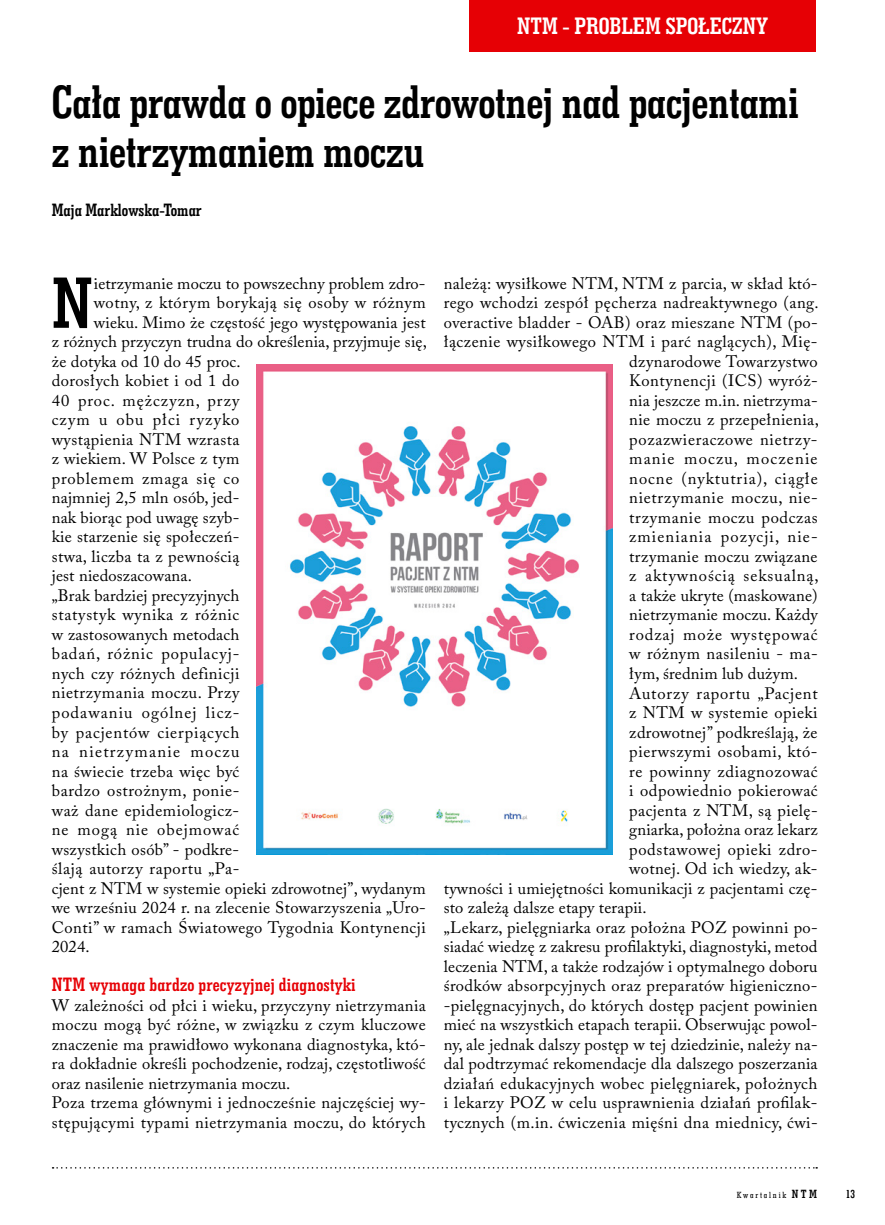
<style>
.page{position:relative;width:885px;height:1225px;background:#fff}
.page>*{position:absolute;margin:0;border:0;box-sizing:border-box;transform-origin:0 0}
.t1{font:73.8px "Geo Slab 703 Bd Cn EU Normal";color:#000}
.t2{font:48px/49.5px "Geo Slab 703 Bd Cn EU Normal";letter-spacing:-.01em;color:#000}
.t3{font:24px "Geo Slab 703 Bd Cn EU Normal";color:#fff}
.t4{font:19.5px "Geo Slab 703 Bd Cn EU Normal";letter-spacing:.01em;color:#e60005}
.t5{font:18px "Geo Slab 703 Bd Cn EU Normal";color:#000}
.t6{font:16.5px/19.5px "Adobe Caslon Pro";letter-spacing:.025em;color:#000}
.t7{font:16.5px "Adobe Caslon Pro";letter-spacing:.055em;color:#000}
.t8{font:16.5px "Adobe Caslon Pro";letter-spacing:.05em;color:#000}
.t9{font:16.5px "Adobe Caslon Pro";letter-spacing:.06em;color:#000}
.t10{font:16.5px "Adobe Caslon Pro";letter-spacing:.065em;color:#000}
.t11{font:16.5px "Adobe Caslon Pro";letter-spacing:.005em;color:#000}
.t12{font:16.5px "Adobe Caslon Pro";letter-spacing:.075em;color:#000}
.t13{font:16.5px "Adobe Caslon Pro";letter-spacing:.07em;color:#000}
.t14{font:12px "Geo Slab 703 Bd Cn EU Normal";color:#000}
.t15{font:9px "Geo Slab 703 Md Cn EU Normal";letter-spacing:.2em;color:#000}
.s1{font-family:"Geo Slab 703 Bd Cn EU Normal";font-size:12px}
</style>
<div class="page">
<div style="left:469px;top:0;width:347px;height:51px;background:#e60005"></div>
<svg style="left:53px;top:1167px;width:764px;height:1px"></svg>
<img style="left:256px;top:365px;width:356px;height:489px">
<h3 class="t3" style="left:517px;top:11px;width:252px">NTM - PROBLEM SPOŁECZNY</h3>
<h2 class="t2" style="left:52px;top:75px;width:748px">Cała prawda o opiece zdrowotnej nad pacjentami z nietrzymaniem moczu</h2>
<p class="t5" style="left:52px;top:198px;width:151px">Maja Marklowska-Tomar</p>
<h1 class="t1" style="left:52px;top:256px;width:43px">N</h1>
<p class="t11" style="left:94px;top:273px;width:333px">ietrzymanie moczu to powszechny problem zdro-</p>
<p class="t6" style="left:94px;top:293px;width:333px">wotny, z którym borykają się osoby w różnym</p>
<p class="t6" style="left:94px;top:312px;width:333px">wieku. Mimo że częstość jego występowania jest</p>
<p class="t6" style="left:52px;top:332px;width:376px">z różnych przyczyn trudna do określenia, przyjmuje się,</p>
<p class="t6" style="left:52px;top:351px;width:190px">że dotyka od 10 do 45 proc.</p>
<p class="t6" style="left:52px;top:371px;width:189px">dorosłych kobiet i od 1 do</p>
<p class="t9" style="left:52px;top:390px;width:189px">40 proc. mężczyzn, przy</p>
<p class="t10" style="left:52px;top:410px;width:189px">czym u obu płci ryzyko</p>
<p class="t6" style="left:52px;top:429px;width:189px">wystąpienia NTM wzrasta</p>
<p class="t6" style="left:52px;top:449px;width:189px">z wiekiem. W Polsce z tym</p>
<p class="t8" style="left:52px;top:468px;width:189px">problemem zmaga się co</p>
<p class="t6" style="left:52px;top:488px;width:189px">najmniej 2,5 mln osób, jed-</p>
<p class="t6" style="left:52px;top:507px;width:189px">nak biorąc pod uwagę szyb-</p>
<p class="t6" style="left:52px;top:527px;width:189px">kie starzenie się społeczeń-</p>
<p class="t6" style="left:52px;top:546px;width:189px">stwa, liczba ta z pewnością</p>
<p class="t6" style="left:52px;top:566px;width:142px">jest niedoszacowana.</p>
<p class="t6" style="left:52px;top:585px;width:189px">„Brak bardziej precyzyjnych</p>
<p class="t6" style="left:52px;top:605px;width:189px">statystyk wynika z różnic</p>
<p class="t6" style="left:52px;top:624px;width:189px">w zastosowanych metodach</p>
<p class="t7" style="left:52px;top:644px;width:189px">badań, różnic populacyj-</p>
<p class="t6" style="left:52px;top:663px;width:189px">nych czy różnych definicji</p>
<p class="t6" style="left:52px;top:683px;width:189px">nietrzymania moczu. Przy</p>
<p class="t10" style="left:52px;top:702px;width:189px">podawaniu ogólnej licz-</p>
<p class="t8" style="left:52px;top:722px;width:189px">by pacjentów cierpiących</p>
<p class="t12" style="left:52px;top:741px;width:189px">na nietrzymanie moczu</p>
<p class="t6" style="left:52px;top:761px;width:189px">na świecie trzeba więc być</p>
<p class="t6" style="left:52px;top:780px;width:189px">bardzo ostrożnym, ponie-</p>
<p class="t6" style="left:52px;top:800px;width:189px">waż dane epidemiologicz-</p>
<p class="t9" style="left:52px;top:819px;width:189px">ne mogą nie obejmować</p>
<p class="t6" style="left:52px;top:839px;width:189px">wszystkich osób” - podkre-</p>
<p class="t6" style="left:52px;top:858px;width:189px">ślają autorzy raportu „Pa-</p>
<p class="t6" style="left:52px;top:878px;width:375px">cjent z NTM w systemie opieki zdrowotnej”, wydanym</p>
<p class="t6" style="left:52px;top:897px;width:375px">we wrześniu 2024 r. na zlecenie Stowarzyszenia „Uro-</p>
<p class="t6" style="left:52px;top:917px;width:375px">Conti” w ramach Światowego Tygodnia Kontynencji</p>
<p class="t6" style="left:52px;top:936px;width:39px">2024.</p>
<p class="t4" style="left:52px;top:972px;width:305px">NTM wymaga bardzo precyzyjnej diagnostyki</p>
<p class="t6" style="left:52px;top:995px;width:375px">W zależności od płci i wieku, przyczyny nietrzymania moczu mogą być różne, w związku z czym kluczowe znaczenie ma prawidłowo wykonana diagnostyka, któ&shy;ra dokładnie określi pochodzenie, rodzaj, częstotliwość oraz nasilenie nietrzymania moczu.<br>Poza trzema głównymi i jednocześnie najczęściej wy&shy;stępującymi typami nietrzymania moczu, do których</p>
<p class="t6" style="left:443px;top:273px;width:375px">należą: wysiłkowe NTM, NTM z parcia, w skład któ-</p>
<p class="t6" style="left:443px;top:293px;width:376px">rego wchodzi zespół pęcherza nadreaktywnego (ang.</p>
<p class="t6" style="left:443px;top:312px;width:375px">overactive bladder - OAB) oraz mieszane NTM (po-</p>
<p class="t6" style="left:443px;top:332px;width:375px">łączenie wysiłkowego NTM i parć naglących), Mię-</p>
<p class="t6" style="left:629px;top:351px;width:190px">dzynarodowe Towarzystwo</p>
<p class="t6" style="left:629px;top:371px;width:190px">Kontynencji (ICS) wyróż-</p>
<p class="t6" style="left:629px;top:390px;width:190px">nia jeszcze m.in. nietrzyma-</p>
<p class="t6" style="left:629px;top:410px;width:191px">nie moczu z przepełnienia,</p>
<p class="t6" style="left:629px;top:429px;width:190px">pozazwieraczowe nietrzy-</p>
<p class="t13" style="left:629px;top:449px;width:190px">manie moczu, moczenie</p>
<p class="t9" style="left:629px;top:468px;width:190px">nocne (nyktutria), ciągłe</p>
<p class="t6" style="left:629px;top:488px;width:190px">nietrzymanie moczu, nie-</p>
<p class="t6" style="left:629px;top:507px;width:190px">trzymanie moczu podczas</p>
<p class="t10" style="left:629px;top:527px;width:190px">zmieniania pozycji, nie-</p>
<p class="t6" style="left:629px;top:546px;width:190px">trzymanie moczu związane</p>
<p class="t7" style="left:629px;top:566px;width:191px">z aktywnością seksualną,</p>
<p class="t6" style="left:629px;top:585px;width:190px">a także ukryte (maskowane)</p>
<p class="t6" style="left:629px;top:605px;width:190px">nietrzymanie moczu. Każdy</p>
<p class="t7" style="left:629px;top:624px;width:190px">rodzaj może występować</p>
<p class="t6" style="left:629px;top:644px;width:190px">w różnym nasileniu - ma-</p>
<p class="t6" style="left:629px;top:663px;width:170px">łym, średnim lub dużym.</p>
<p class="t8" style="left:629px;top:683px;width:190px">Autorzy raportu „Pacjent</p>
<p class="t6" style="left:629px;top:702px;width:190px">z NTM w systemie opieki</p>
<p class="t6" style="left:629px;top:722px;width:190px">zdrowotnej” podkreślają, że</p>
<p class="t6" style="left:629px;top:741px;width:190px">pierwszymi osobami, któ-</p>
<p class="t6" style="left:629px;top:761px;width:190px">re powinny zdiagnozować</p>
<p class="t6" style="left:629px;top:780px;width:190px">i odpowiednio pokierować</p>
<p class="t6" style="left:629px;top:800px;width:190px">pacjenta z NTM, są pielę-</p>
<p class="t6" style="left:629px;top:819px;width:190px">gniarka, położna oraz lekarz</p>
<p class="t6" style="left:629px;top:839px;width:190px">podstawowej opieki zdro-</p>
<p class="t6" style="left:629px;top:858px;width:190px">wotnej. Od ich wiedzy, ak-</p>
<p class="t6" style="left:443px;top:878px;width:375px">tywności i umiejętności komunikacji z pacjentami czę-</p>
<p class="t6" style="left:443px;top:897px;width:204px">sto zależą dalsze etapy terapii.</p>
<p class="t6" style="left:443px;top:917px;width:375px">„Lekarz, pielęgniarka oraz położna POZ powinni po-</p>
<p class="t6" style="left:443px;top:936px;width:375px">siadać wiedzę z zakresu profilaktyki, diagnostyki, metod</p>
<p class="t6" style="left:443px;top:956px;width:375px">leczenia NTM, a także rodzajów i optymalnego doboru</p>
<p class="t6" style="left:443px;top:975px;width:375px">środków absorpcyjnych oraz preparatów higieniczno-</p>
<p class="t6" style="left:443px;top:995px;width:375px">-pielęgnacyjnych, do których dostęp pacjent powinien</p>
<p class="t6" style="left:443px;top:1014px;width:375px">mieć na wszystkich etapach terapii. Obserwując powol-</p>
<p class="t6" style="left:443px;top:1034px;width:375px">ny, ale jednak dalszy postęp w tej dziedzinie, należy na-</p>
<p class="t6" style="left:443px;top:1053px;width:375px">dal podtrzymać rekomendacje dla dalszego poszerzania</p>
<p class="t6" style="left:443px;top:1073px;width:375px">działań edukacyjnych wobec pielęgniarek, położnych</p>
<p class="t6" style="left:443px;top:1092px;width:375px">i lekarzy POZ w celu usprawnienia działań profilak-</p>
<p class="t6" style="left:443px;top:1112px;width:375px">tycznych (m.in. ćwiczenia mięśni dna miednicy, ćwi-</p>
<p class="t15" style="left:736px;top:1189px;width:82px">Kwartalnik <span class="s1">NTM</span></p>
<p class="t14" style="left:845px;top:1186px;width:11px">13</p>
</div>
